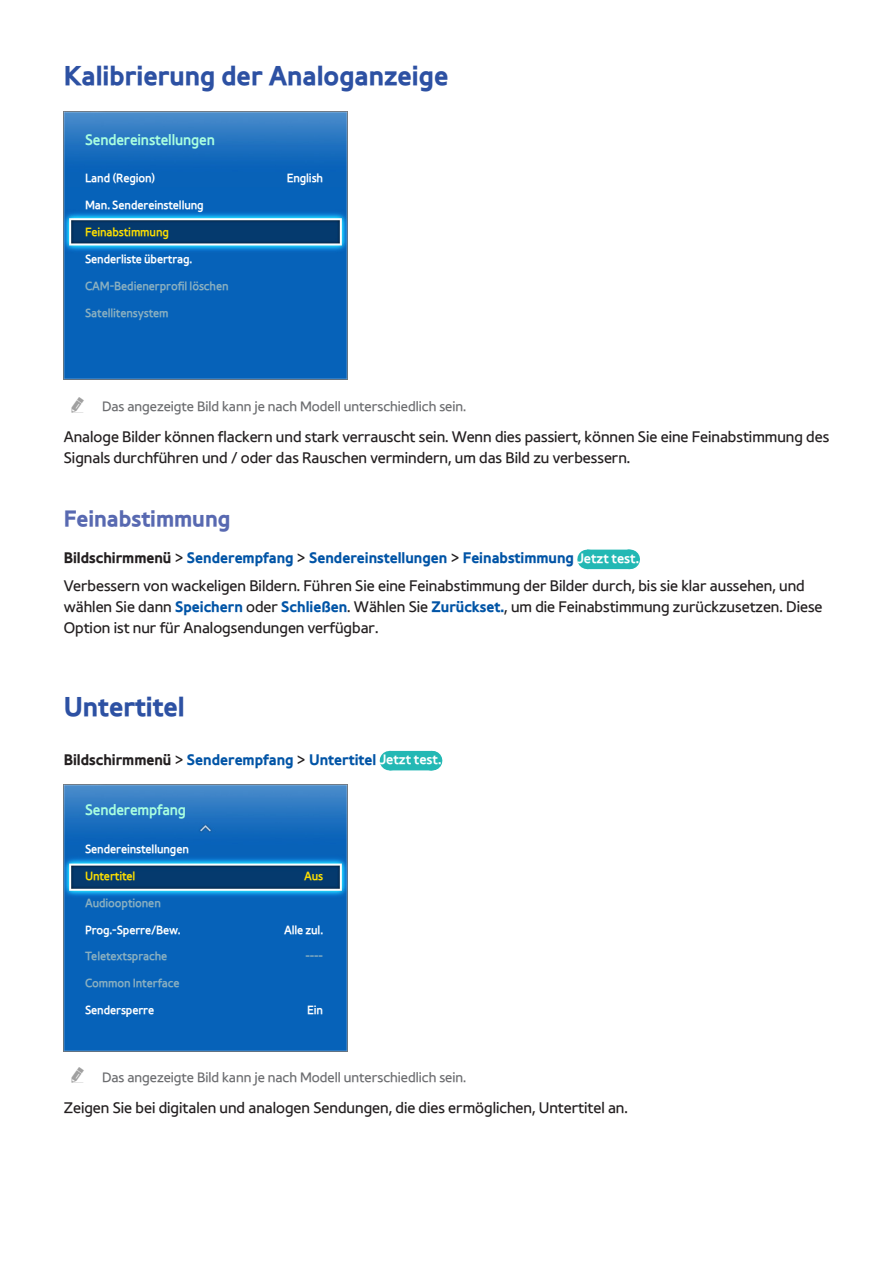
<style>
.page{position:relative;width:893px;height:1263px;background:#fff}
.page>*{position:absolute;margin:0;border:0;box-sizing:border-box;transform-origin:0 0}
.t1{font:27px "Samsung SVD Bold";color:#2d51a3}
.t2{font:22.5px "Samsung SVD Bold";color:#5869b1}
.t3{font:15px/21px "Samsung SVD Light";color:#231f20}
.t4{font:15px "Samsung SVD Bold";color:#0154a6}
.t5{font:15px "Samsung SVD Medium";letter-spacing:-.01em;color:#a9ffe0;scale:.95 1}
.t6{font:13.5px "Samsung SVD Light";color:#6c6d70}
.t7{font:12px "Samsung SVD Medium";letter-spacing:-.01em;color:#fff;scale:.95 1}
.t8{font:12px "Samsung SVD Medium";letter-spacing:-.01em;color:#89afc0;scale:.95 1}
.t9{font:12px "Samsung SVD Medium";letter-spacing:-.01em;color:#fddf00;scale:.95 1}
.s1{color:#231f20}
.s2{font-family:"Samsung SVD Light";color:#231f20}
.s3{font-family:"Samsung SVD Medium";font-size:13.5px;color:#fff}
.s4{font-family:"Samsung SVD Bold";color:#0154a6}
</style>
<div class="page">
<div style="left:587px;top:550px;width:42px;height:19px;background:#23b8b4"></div>
<svg style="left:629px;top:550px;width:1px;height:19px"></svg>
<div style="left:389px;top:751px;width:43px;height:19px;background:#23b8b4"></div>
<svg style="left:432px;top:751px;width:1px;height:19px"></svg>
<img style="left:64px;top:112px;width:283px;height:267px">
<img style="left:64px;top:784px;width:283px;height:267px">
<h1 class="t1" style="left:64px;top:53px;width:386px">Kalibrierung der Analoganzeige</h1>
<p class="t5" style="left:85px;top:127px;width:138px">Sendereinstellungen</p>
<p class="t7" style="left:85px;top:169px;width:76px">Land (Region)</p>
<p class="t7" style="left:287px;top:169px;width:40px">English</p>
<p class="t7" style="left:85px;top:196px;width:126px">Man. Sendereinstellung</p>
<p class="t9" style="left:85px;top:222px;width:90px">Feinabstimmung</p>
<p class="t7" style="left:85px;top:249px;width:114px">Senderliste übertrag.</p>
<p class="t8" style="left:85px;top:276px;width:153px">CAM-Bedienerprofil löschen</p>
<p class="t8" style="left:85px;top:303px;width:89px">Satellitensystem</p>
<p class="t6" style="left:102px;top:396px;width:366px">Das angezeigte Bild kann je nach Modell unterschiedlich sein.</p>
<p class="t3" style="left:64px;top:426px;width:767px">Analoge Bilder können flackern und stark verrauscht sein. Wenn dies passiert, können Sie eine Feinabstimmung des<br>Signals durchführen und / oder das Rauschen vermindern, um das Bild zu verbessern.</p>
<h2 class="t2" style="left:64px;top:500px;width:168px">Feinabstimmung</h2>
<p class="t4" style="left:64px;top:546px;width:577px"><span class="s1">Bildschirmmenü</span> <span class="s2">&gt;</span> Senderempfang <span class="s2">&gt;</span> Sendereinstellungen <span class="s2">&gt;</span> Feinabstimmung <span class="s3">Jetzt test.</span></p>
<p class="t3" style="left:64px;top:574px;width:760px">Verbessern von wackeligen Bildern. Führen Sie eine Feinabstimmung der Bilder durch, bis sie klar aussehen, und wählen Sie dann <span class="s4">Speichern</span> oder <span class="s4">Schließen</span>. Wählen Sie <span class="s4">Zurückset.</span>, um die Feinabstimmung zurückzusetzen. Diese<br>Option ist nur für Analogsendungen verfügbar.</p>
<h1 class="t1" style="left:64px;top:685px;width:123px">Untertitel</h1>
<p class="t4" style="left:64px;top:747px;width:379px"><span class="s1">Bildschirmmenü</span> <span class="s2">&gt;</span> Senderempfang <span class="s2">&gt;</span> Untertitel <span class="s3">Jetzt test.</span></p>
<p class="t5" style="left:85px;top:798px;width:108px">Senderempfang</p>
<p class="t7" style="left:85px;top:839px;width:111px">Sendereinstellungen</p>
<p class="t9" style="left:85px;top:866px;width:55px">Untertitel</p>
<p class="t9" style="left:304px;top:866px;width:22px">Aus</p>
<p class="t8" style="left:85px;top:893px;width:81px">Audiooptionen</p>
<p class="t7" style="left:85px;top:920px;width:102px">Prog.-Sperre/Bew.</p>
<p class="t7" style="left:284px;top:920px;width:43px">Alle zul.</p>
<p class="t8" style="left:85px;top:947px;width:88px">Teletextsprache</p>
<p class="t8" style="left:305px;top:947px;width:20px">----</p>
<p class="t8" style="left:85px;top:974px;width:101px">Common Interface</p>
<p class="t7" style="left:85px;top:1000px;width:74px">Sendersperre</p>
<p class="t7" style="left:307px;top:1000px;width:18px">Ein</p>
<p class="t6" style="left:102px;top:1066px;width:366px">Das angezeigte Bild kann je nach Modell unterschiedlich sein.</p>
<p class="t3" style="left:64px;top:1096px;width:566px">Zeigen Sie bei digitalen und analogen Sendungen, die dies ermöglichen, Untertitel an.</p>
</div>
